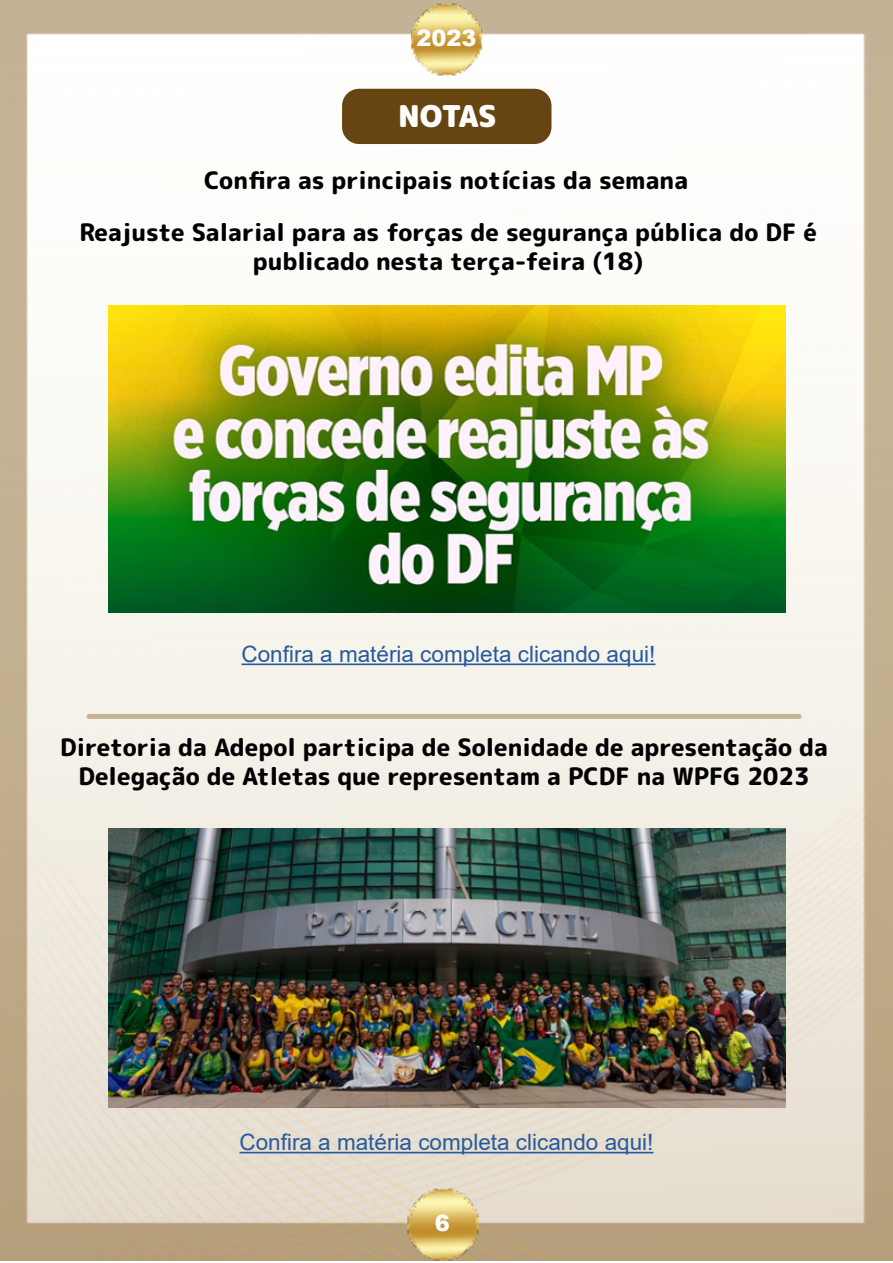
<style>
.page{position:relative;width:893px;height:1263px;background:#fff}
.page>*{position:absolute;margin:0;border:0;box-sizing:border-box;transform-origin:0 0}
.t1{font:900 30px "Rounded Mplus 1 c";letter-spacing:-.03em;color:#fff}
.t2{font:800 24px/28.8px "Rounded Mplus 1 c";color:#000;text-align:center}
.t3{font:22.5px "Arial";color:#275b9b}
.t4{font:900 22.5px "Arial";color:#fff}
</style>
<div class="page">
<img style="left:0;top:81px;width:893px;height:1179px">
<img style="left:0;top:1166px;width:890px;height:95px">
<img style="left:0;top:0;width:893px;height:81px">
<hr style="left:241px;top:663px;width:414px;height:2px;background:#275b9b">
<div style="left:342px;top:89px;width:209px;height:55px;background:#664513;border-radius:17px"></div>
<img style="left:108px;top:306px;width:678px;height:306px">
<div style="left:87px;top:714px;width:715px;height:5px;background:#c6b395;border-radius:2px"></div>
<hr style="left:239px;top:1152px;width:414px;height:1px;background:#275b9b">
<img style="left:108px;top:828px;width:678px;height:279px">
<p class="t4" style="left:416px;top:21px;width:62px">2023</p>
<p class="t1" style="left:398px;top:94px;width:100px">NOTAS</p>
<p class="t2" style="left:204px;top:166px;width:486px">Confira as principais notícias da semana</p>
<p class="t2" style="left:79px;top:218px;width:739px">Reajuste Salarial para as forças de segurança pública do DF é publicado nesta terça-feira (18)</p>
<p class="t3" style="left:241px;top:638px;width:415px">Confira a matéria completa clicando aqui!</p>
<p class="t2" style="left:60px;top:733px;width:769px">Diretoria da Adepol participa de Solenidade de apresentação da<br>Delegação de Atletas que representam a PCDF na WPFG 2023</p>
<p class="t3" style="left:239px;top:1127px;width:415px">Confira a matéria completa clicando aqui!</p>
<p class="t4" style="left:435px;top:1207px;width:17px">6</p>
</div>
